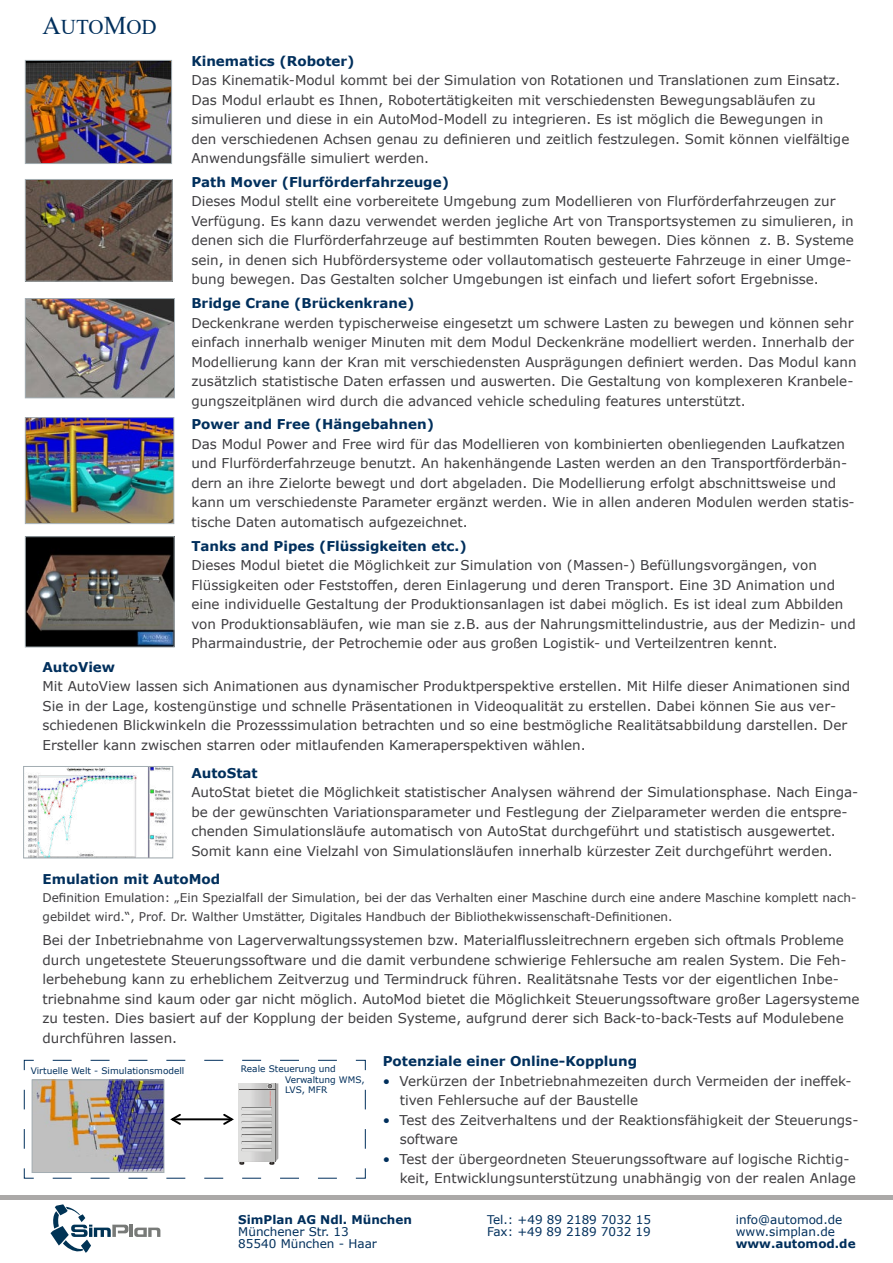
<style>
.page{position:relative;width:893px;height:1263px;background:#fff}
.page>*{position:absolute;margin:0;border:0;box-sizing:border-box;transform-origin:0 0}
.t1{font:21px "Times New Roman";color:#002f5c}
.t2{font:13.5px/19.5px "Verdana";color:#3e3d40}
.t3{font:700 13.5px "Verdana";color:#002f5c}
.t4{font:12px/19.5px "Verdana";color:#3e3d40}
.t5{font:12px/12px "Verdana";color:#002f5c}
.t6{font:700 12px "Verdana";color:#002f5c}
.t7{font:9px/10.8px "Verdana";color:#002f5c}
.s1{font-size:25.5px}
.s2{color:#002f5c}
</style>
<div class="page">
<svg style="left:50px;top:1204px;width:110px;height:49px"></svg>
<div style="left:0;top:1195px;width:893px;height:5px;background:#aba9a8"></div>
<img style="left:25px;top:768px;width:146px;height:88px">
<div style="left:23px;top:766px;width:150px;height:92px;border:1px solid #a3adb2"></div>
<svg style="left:24px;top:1059px;width:342px;height:120px"></svg>
<img style="left:27px;top:62px;width:143px;height:100px">
<div style="left:25px;top:60px;width:147px;height:104px;border:1px solid #a3adb2"></div>
<img style="left:27px;top:181px;width:143px;height:98px">
<div style="left:25px;top:179px;width:147px;height:102px;border:1px solid #a3adb2"></div>
<img style="left:27px;top:300px;width:146px;height:96px">
<div style="left:25px;top:298px;width:150px;height:100px;border:1px solid #a3adb2"></div>
<img style="left:27px;top:419px;width:145px;height:103px">
<div style="left:25px;top:417px;width:149px;height:107px;border:1px solid #a3adb2"></div>
<img style="left:27px;top:538px;width:145px;height:107px">
<div style="left:25px;top:536px;width:149px;height:111px;border:1px solid #a3adb2"></div>
<h1 class="t1" style="left:43px;top:14px;width:116px"><span class="s1">A</span>UTO<span class="s1">M</span>OD</h1>
<p class="t3" style="left:191px;top:55px;width:165px">Kinematics (Roboter)</p>
<p class="t2" style="left:191px;top:72px;width:659px">Das Kinematik-Modul kommt bei der Simulation von Rotationen und Translationen zum Einsatz.<br>Das Modul erlaubt es Ihnen, Robotertätigkeiten mit verschiedensten Bewegungsabläufen zu simulieren und diese in ein AutoMod-Modell zu integrieren. Es ist möglich die Bewegungen in den verschiedenen Achsen genau zu definieren und zeitlich festzulegen. Somit können vielfältige Anwendungsfälle simuliert werden.</p>
<p class="t3" style="left:191px;top:177px;width:259px">Path Mover (Flurförderfahrzeuge)</p>
<p class="t2" style="left:191px;top:193px;width:664px">Dieses Modul stellt eine vorbereitete Umgebung zum Modellieren von Flurförderfahrzeugen zur Verfügung. Es kann dazu verwendet werden jegliche Art von Transportsystemen zu simulieren, in denen sich die Flurförderfahrzeuge auf bestimmten Routen bewegen. Dies können z. B. Systeme sein, in denen sich Hubfördersysteme oder vollautomatisch gesteuerte Fahrzeuge in einer Umge&shy;bung bewegen. Das Gestalten solcher Umgebungen ist einfach und liefert sofort Ergebnisse.</p>
<p class="t3" style="left:191px;top:298px;width:224px">Bridge Crane (Brückenkrane)</p>
<p class="t2" style="left:191px;top:314px;width:667px">Deckenkrane werden typischerweise eingesetzt um schwere Lasten zu bewegen und können sehr einfach innerhalb weniger Minuten mit dem Modul Deckenkräne modelliert werden. Innerhalb der Modellierung kann der Kran mit verschiedensten Ausprägungen definiert werden. Das Modul kann zusätzlich statistische Daten erfassen und auswerten. Die Gestaltung von komplexeren Kranbele&shy;gungszeitplänen wird durch die advanced vehicle scheduling features unterstützt.</p>
<p class="t3" style="left:191px;top:419px;width:244px">Power and Free (Hängebahnen)</p>
<p class="t2" style="left:191px;top:435px;width:665px">Das Modul Power and Free wird für das Modellieren von kombinierten obenliegenden Laufkatzen und Flurförderfahrzeuge benutzt. An hakenhängende Lasten werden an den Transportförderbän&shy;dern an ihre Zielorte bewegt und dort abgeladen. Die Modellierung erfolgt abschnittsweise und kann um verschiedenste Parameter ergänzt werden. Wie in allen anderen Modulen werden statis&shy;tische Daten automatisch aufgezeichnet.</p>
<p class="t3" style="left:191px;top:540px;width:277px">Tanks and Pipes (Flüssigkeiten etc.)</p>
<p class="t2" style="left:191px;top:556px;width:666px">Dieses Modul bietet die Möglichkeit zur Simulation von (Massen-) Befüllungsvorgängen, von Flüssigkeiten oder Feststoffen, deren Einlagerung und deren Transport. Eine 3D Animation und eine individuelle Gestaltung der Produktionsanlagen ist dabei möglich. Es ist ideal zum Abbilden von Produktionsabläufen, wie man sie z.B. aus der Nahrungsmittelindustrie, aus der Medizin- und Pharmaindustrie, der Petrochemie oder aus großen Logistik- und Verteilzentren kennt.</p>
<p class="t3" style="left:43px;top:661px;width:74px">AutoView</p>
<p class="t2" style="left:43px;top:678px;width:809px">Mit AutoView lassen sich Animationen aus dynamischer Produktperspektive erstellen. Mit Hilfe dieser Animationen sind Sie in der Lage, kostengünstige und schnelle Präsentationen in Videoqualität zu erstellen. Dabei können Sie aus ver&shy;schiedenen Blickwinkeln die Prozesssimulation betrachten und so eine bestmögliche Realitätsabbildung darstellen. Der Ersteller kann zwischen starren oder mitlaufenden Kameraperspektiven wählen.</p>
<p class="t3" style="left:191px;top:767px;width:68px">AutoStat</p>
<p class="t2" style="left:191px;top:784px;width:668px">AutoStat bietet die Möglichkeit statistischer Analysen während der Simulationsphase. Nach Einga&shy;be der gewünschten Variationsparameter und Festlegung der Zielparameter werden die entspre&shy;chenden Simulationsläufe automatisch von AutoStat durchgeführt und statistisch ausgewertet.<br>Somit kann eine Vielzahl von Simulationsläufen innerhalb kürzester Zeit durchgeführt werden.</p>
<p class="t3" style="left:43px;top:873px;width:179px">Emulation mit AutoMod</p>
<p class="t4" style="left:43px;top:888px;width:815px">Definition Emulation: „Ein Spezialfall der Simulation, bei der das Verhalten einer Maschine durch eine andere Maschine komplett nach&shy;gebildet wird.“, Prof. Dr. Walther Umstätter, Digitales Handbuch der Bibliothekwissenschaft-Definitionen.</p>
<p class="t2" style="left:43px;top:930px;width:818px">Bei der Inbetriebnahme von Lagerverwaltungssystemen bzw. Materialflussleitrechnern ergeben sich oftmals Probleme durch ungetestete Steuerungssoftware und die damit verbundene schwierige Fehlersuche am realen System. Die Feh&shy;lerbehebung kann zu erheblichem Zeitverzug und Termindruck führen. Realitätsnahe Tests vor der eigentlichen Inbe&shy;triebnahme sind kaum oder gar nicht möglich. AutoMod bietet die Möglichkeit Steuerungssoftware großer Lagersysteme zu testen. Dies basiert auf der Kopplung der beiden Systeme, aufgrund derer sich Back-to-back-Tests auf Modulebene durchführen lassen.</p>
<p class="t3" style="left:383px;top:1056px;width:256px">Potenziale einer Online-Kopplung</p>
<p class="t2" style="left:400px;top:1071px;width:453px;text-indent:-17px"><span class="s2">•</span> Verkürzen der Inbetriebnahmezeiten durch Vermeiden der ineffek&shy;tiven Fehlersuche auf der Baustelle</p>
<p class="t2" style="left:400px;top:1111px;width:460px;text-indent:-17px"><span class="s2">•</span> Test des Zeitverhaltens und der Reaktionsfähigkeit der Steuerungs&shy;software</p>
<p class="t2" style="left:400px;top:1150px;width:458px;text-indent:-17px"><span class="s2">•</span> Test der übergeordneten Steuerungssoftware auf logische Richtig&shy;keit, Entwicklungsunterstützung unabhängig von der realen Anlage</p>
<p class="t7" style="left:31px;top:1066px;width:155px">Virtuelle Welt - Simulationsmodell</p>
<p class="t7" style="left:285px;top:1064px;width:81px;text-indent:-44px">Reale Steuerung und<br>Verwaltung WMS,<br>LVS, MFR</p>
<p class="t6" style="left:238px;top:1212px;width:175px">SimPlan AG Ndl. München</p>
<p class="t5" style="left:238px;top:1226px;width:140px">Münchener Str. 13<br>85540 München - Haar</p>
<p class="t5" style="left:487px;top:1214px;width:166px">Tel.: +49 89 2189 7032 15<br>Fax: +49 89 2189 7032 19</p>
<p class="t5" style="left:736px;top:1214px;width:108px">info@automod.de www.simplan.de</p>
<p class="t6" style="left:736px;top:1236px;width:121px">www.automod.de</p>
</div>
